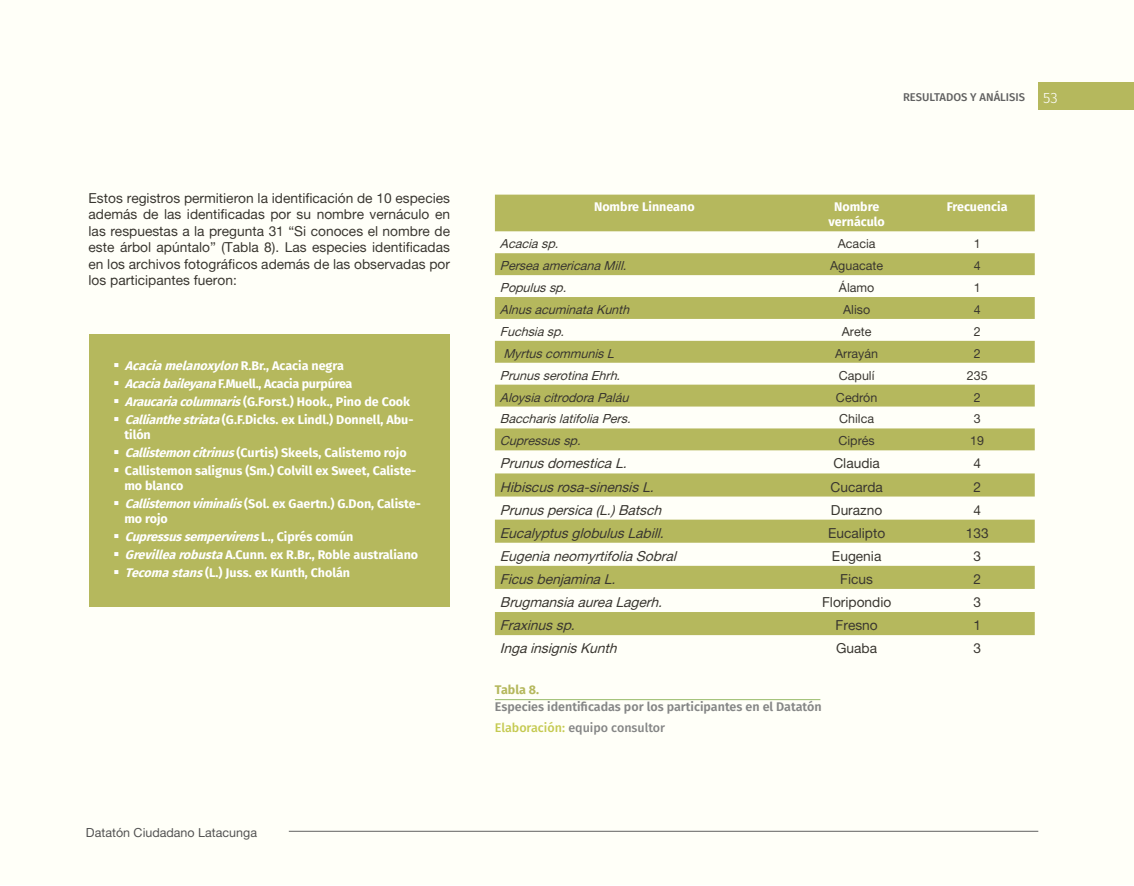
<style>
.page{position:relative;width:1134px;height:886px;background:#fff}
.page>*{position:absolute;margin:0;border:0;box-sizing:border-box;transform-origin:0 0}
.t1{font:13.75px/16.5px "Alte Haas Grotesk";color:#393630;text-align:justify}
.t2{font:italic 13.75px "Alte Haas Grotesk";color:#393630}
.t3{font:700 12.5px/15px "Fira Sans";color:#fff}
.t4{font:italic 12.5px "Alte Haas Grotesk";color:#393630}
.t5{font:12.5px "Alte Haas Grotesk";color:#393630}
.t6{font:italic 700 12.5px "Fira Sans";color:#fff}
.t7{font:600 12.5px "Fira Sans";color:#858686}
.t8{font:700 12.5px "Fira Sans";letter-spacing:-.02em;color:#fff}
.t9{font:500 12.5px "Fira Sans";color:#858686}
.t10{font:12.5px "Alte Haas Grotesk";color:#525252}
.t11{font:700 12.5px "Fira Sans";color:#b5b85d}
.t12{font:500 11.25px "Fira Sans";color:#616161}
.s1{font-family:"Arial";font-style:normal;font-size:15px;color:#fffefd}
.s2{font-style:normal}
.s3{font-family:"Arial";font-size:15px;color:#fffefd}
.s4{font-style:italic}
.s5{font-weight:300;font-size:15px;color:#fff}
.s6{color:#c5ca51}
</style>
<div class="page">
<div style="left:0;top:0;width:1134px;height:885px;background:#fffff8"></div>
<hr style="left:0;top:0;width:1px;height:885px;background:#ffffde">
<div style="left:1038px;top:82px;width:96px;height:27px;background:#b5b85d"></div>
<hr style="left:289px;top:831px;width:749px;height:1px;background:#616161">
<div style="left:89px;top:334px;width:361px;height:273px;background:#b5b85d"></div>
<hr style="left:495px;top:699px;width:325px;height:1px;background:#98bb69">
<svg style="left:495px;top:195px;width:540px;height:211px;fill:#b5b85d"></svg>
<svg style="left:495px;top:428px;width:540px;height:68px"></svg>
<svg style="left:495px;top:520px;width:540px;height:115px;fill:#b5b85d"></svg>
<p class="t1" style="left:89px;top:189px;width:363px">Estos registros permitieron la identificación de 10 especies además de las identificadas por su nombre vernáculo en las respuestas a la pregunta 31 “Si conoces el nombre de este árbol apúntalo” (Tabla 8). Las especies identificadas en los archivos fotográficos además de las observadas por los participantes fueron:</p>
<p class="t6" style="left:114px;top:355px;width:232px"><span class="s1">▪</span> Acaciamelanoxylon<span class="s2">R . B r. , A c a c i a n e g r a</span></p>
<p class="t8" style="left:114px;top:373px;width:240px"><span class="s3">▪</span> <span class="s4">Acaciabaileyana</span>F.Muell., Acacia purpúrea</p>
<p class="t3" style="left:114px;top:394px;width:298px"><span class="s3">▪</span> <span class="s4">Araucariacolumnaris</span>(G.Forst.) Hook., Pino de Cook</p>
<p class="t3" style="left:124px;top:412px;width:291px;text-indent:-11px"><span class="s3">▪</span> <span class="s4">Callianthestriata</span>(G.F.Dicks. ex Lindl.) Donnell, Abu&shy;tilón</p>
<p class="t3" style="left:114px;top:445px;width:294px"><span class="s3">▪</span> <span class="s4">Callistemoncitrinus</span>(Curtis) Skeels, Calistemo rojo</p>
<p class="t3" style="left:124px;top:463px;width:293px;text-indent:-11px"><span class="s3">▪</span> Callistemon salignus (Sm.) Colvill ex Sweet, Caliste&shy;mo blanco</p>
<p class="t3" style="left:124px;top:496px;width:298px;text-indent:-11px"><span class="s3">▪</span> <span class="s4">Callistemonviminalis</span>(Sol. ex Gaertn.) G.Don, Caliste&shy;mo rojo</p>
<p class="t6" style="left:114px;top:526px;width:241px"><span class="s1">▪</span> Cupressussempervirens<span class="s2">L . , C i p r é s c o m ú n</span></p>
<p class="t3" style="left:114px;top:547px;width:306px"><span class="s3">▪</span> <span class="s4">Grevillearobusta</span>A.Cunn. ex R.Br., Roble australiano</p>
<p class="t3" style="left:114px;top:565px;width:238px"><span class="s3">▪</span> <span class="s4">Tecomastans</span>(L.) Juss. ex Kunth, Cholán</p>
<p class="t10" style="left:86px;top:825px;width:173px">Datatón Ciudadano Latacunga</p>
<p class="t12" style="left:903px;top:88px;width:156px">RESULTADOS Y ANÁLISIS <span class="s5">53</span></p>
<p class="t3" style="left:594px;top:199px;width:102px">Nombre Linneano</p>
<p class="t3" style="left:828px;top:199px;width:58px;text-align:center">Nombre vernáculo</p>
<p class="t3" style="left:947px;top:199px;width:62px">Frecuencia</p>
<p class="t4" style="left:500px;top:236px;width:64px">Acaciasp.</p>
<p class="t5" style="left:838px;top:236px;width:39px">Acacia</p>
<p class="t5" style="left:974px;top:236px;width:8px">1</p>
<p class="t4" style="left:500px;top:258px;width:132px">PerseaamericanaMill.</p>
<p class="t5" style="left:830px;top:258px;width:55px">Aguacate</p>
<p class="t5" style="left:974px;top:258px;width:8px">4</p>
<p class="t4" style="left:500px;top:280px;width:72px">Populussp.</p>
<p class="t5" style="left:839px;top:280px;width:37px">Álamo</p>
<p class="t5" style="left:974px;top:280px;width:8px">1</p>
<p class="t4" style="left:500px;top:302px;width:135px">AlnusacuminataKunth</p>
<p class="t5" style="left:843px;top:302px;width:29px">Aliso</p>
<p class="t5" style="left:974px;top:302px;width:8px">4</p>
<p class="t4" style="left:500px;top:324px;width:70px">Fuchsiasp.</p>
<p class="t5" style="left:842px;top:324px;width:31px">Arete</p>
<p class="t5" style="left:974px;top:324px;width:8px">2</p>
<p class="t4" style="left:503px;top:346px;width:116px">MyrtuscommunisL</p>
<p class="t5" style="left:835px;top:346px;width:45px">Arrayán</p>
<p class="t5" style="left:974px;top:346px;width:8px">2</p>
<p class="t4" style="left:500px;top:368px;width:126px">PrunusserotinaEhrh.</p>
<p class="t5" style="left:839px;top:368px;width:37px">Capulí</p>
<p class="t5" style="left:967px;top:368px;width:22px">235</p>
<p class="t4" style="left:500px;top:390px;width:134px">AloysiacitrodoraPaláu</p>
<p class="t5" style="left:836px;top:390px;width:43px">Cedrón</p>
<p class="t5" style="left:974px;top:390px;width:8px">2</p>
<p class="t4" style="left:500px;top:411px;width:136px">BaccharislatifoliaPers.</p>
<p class="t5" style="left:839px;top:411px;width:36px">Chilca</p>
<p class="t5" style="left:974px;top:411px;width:8px">3</p>
<p class="t4" style="left:500px;top:433px;width:86px">Cupressussp.</p>
<p class="t5" style="left:838px;top:433px;width:38px">Ciprés</p>
<p class="t5" style="left:970px;top:433px;width:15px">19</p>
<p class="t2" style="left:500px;top:455px;width:132px">PrunusdomesticaL.</p>
<p class="t1" style="left:833px;top:455px;width:48px">Claudia</p>
<p class="t1" style="left:973px;top:455px;width:9px">4</p>
<p class="t2" style="left:500px;top:478px;width:159px">Hibiscusrosa-sinensisL.</p>
<p class="t1" style="left:830px;top:478px;width:54px">Cucarda</p>
<p class="t1" style="left:973px;top:478px;width:9px">2</p>
<p class="t2" style="left:500px;top:501px;width:167px">Prunuspersica(L.) Batsch</p>
<p class="t1" style="left:831px;top:501px;width:53px">Durazno</p>
<p class="t1" style="left:973px;top:501px;width:9px">4</p>
<p class="t2" style="left:500px;top:525px;width:170px">EucalyptusglobulusLabill.</p>
<p class="t1" style="left:828px;top:524px;width:59px">Eucalipto</p>
<p class="t1" style="left:966px;top:524px;width:24px">133</p>
<p class="t2" style="left:500px;top:548px;width:182px">EugenianeomyrtifoliaSobral</p>
<p class="t1" style="left:832px;top:547px;width:51px">Eugenia</p>
<p class="t1" style="left:973px;top:547px;width:9px">3</p>
<p class="t2" style="left:500px;top:571px;width:121px">FicusbenjaminaL.</p>
<p class="t1" style="left:840px;top:570px;width:34px">Ficus</p>
<p class="t1" style="left:973px;top:570px;width:9px">2</p>
<p class="t2" style="left:500px;top:594px;width:168px">BrugmansiaaureaLagerh.</p>
<p class="t1" style="left:822px;top:594px;width:71px">Floripondio</p>
<p class="t1" style="left:973px;top:594px;width:9px">3</p>
<p class="t2" style="left:500px;top:617px;width:81px">Fraxinussp.</p>
<p class="t1" style="left:835px;top:617px;width:44px">Fresno</p>
<p class="t1" style="left:973px;top:617px;width:9px">1</p>
<p class="t2" style="left:500px;top:640px;width:122px">IngainsignisKunth</p>
<p class="t1" style="left:836px;top:640px;width:43px">Guaba</p>
<p class="t1" style="left:973px;top:640px;width:9px">3</p>
<p class="t11" style="left:495px;top:679px;width:46px">Tabla 8.</p>
<p class="t7" style="left:495px;top:697px;width:328px">Especies identificadas por los participantes en el Datatón</p>
<p class="t9" style="left:495px;top:717px;width:172px"><span class="s6">Elaboración:</span> equipo consultor</p>
</div>
